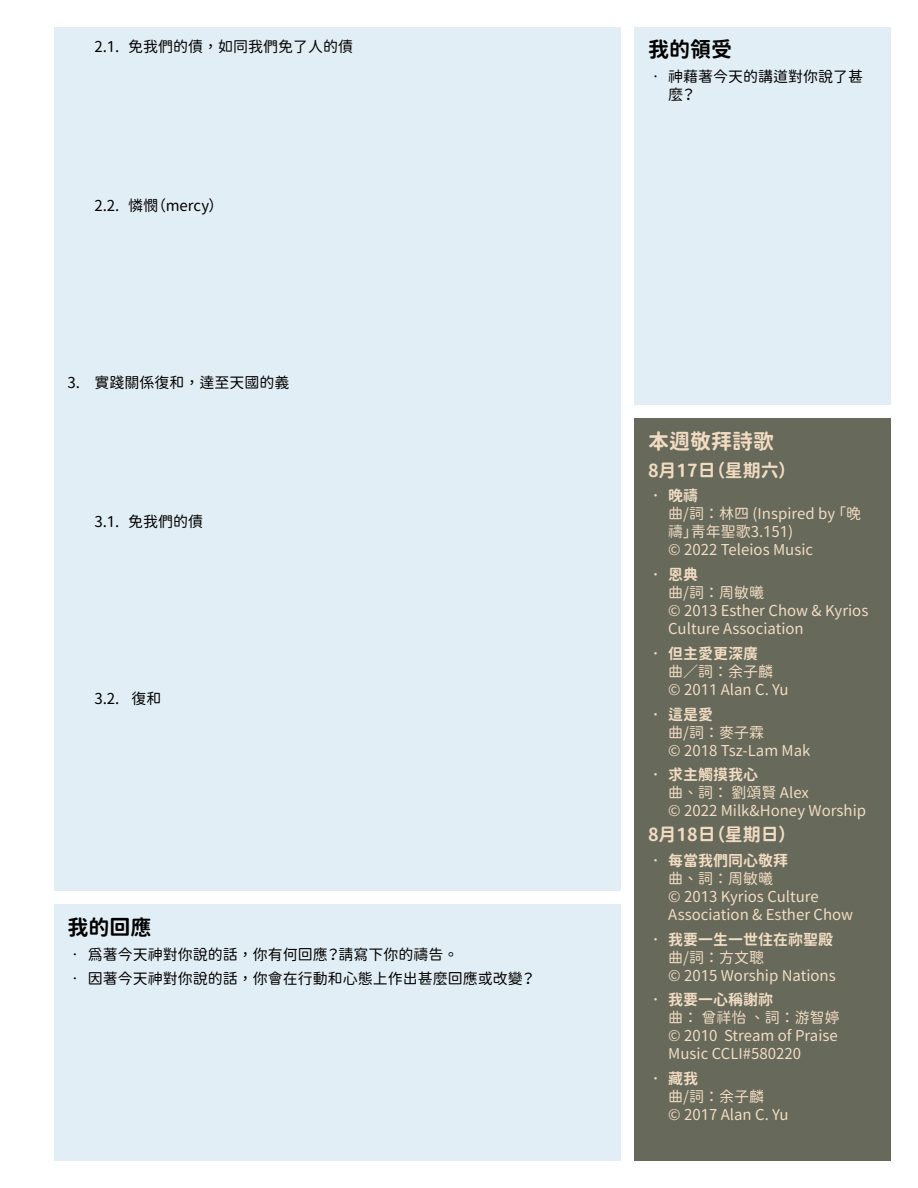
<style>
.page{position:relative;width:918px;height:1188px;background:#fff}
.page>*{position:absolute;margin:0;border:0;box-sizing:border-box;transform-origin:0 0}
.t1{font:21px "Gen Sen Rounded TW B";color:#000}
.t2{font:21px "Gen Sen Rounded TW B";color:#f1dcc3}
.t3{font:18px "Gen Sen Rounded TW B";color:#f1dcc3}
.t4{font:15px/18px "Gen Sen Rounded TW R";color:#f1dcc3}
.t5{font:15px/18px "Gen Sen Rounded TW R";color:#000}
.t6{font:15px "Gen Sen Rounded TW B";color:#f1dcc3}
</style>
<div class="page">
<div style="left:54px;top:27px;width:567px;height:864px;background:#e2eef5"></div>
<div style="left:54px;top:904px;width:567px;height:257px;background:#e2eef5"></div>
<div style="left:634px;top:418px;width:257px;height:743px;background:#67695b"></div>
<div style="left:634px;top:27px;width:257px;height:378px;background:#e2eef5"></div>
<p class="t5" style="left:94px;top:38px;width:260px">2.1. 免我們的債，如同我們免了人的債</p>
<p class="t5" style="left:94px;top:196px;width:131px">2.2. 憐憫（mercy）</p>
<p class="t5" style="left:68px;top:374px;width:224px">3. 實踐關係復和，達至天國的義</p>
<p class="t5" style="left:94px;top:513px;width:110px">3.1. 免我們的債</p>
<p class="t5" style="left:94px;top:690px;width:69px">3.2. 復和</p>
<h1 class="t1" style="left:68px;top:915px;width:85px">我的回應</h1>
<p class="t5" style="left:68px;top:945px;width:393px">• 為著今天神對你說的話，你有何回應？請寫下你的禱告。</p>
<p class="t5" style="left:68px;top:970px;width:470px">• 因著今天神對你說的話，你會在行動和心態上作出甚麼回應或改變？</p>
<h1 class="t1" style="left:648px;top:38px;width:85px">我的領受</h1>
<p class="t5" style="left:668px;top:68px;width:196px;text-indent:-20px">• 神藉著今天的講道對你說了甚麼？</p>
<h1 class="t2" style="left:648px;top:429px;width:127px">本週敬拜詩歌</h1>
<p class="t3" style="left:648px;top:460px;width:150px">8月17日（星期六）</p>
<p class="t6" style="left:648px;top:487px;width:52px">• 晚禱</p>
<p class="t4" style="left:668px;top:505px;width:194px">曲/詞：林四 (Inspired by 「晚禱」青年聖歌3.151)<br>© 2022 Teleios Music</p>
<p class="t6" style="left:648px;top:566px;width:52px">• 恩典</p>
<p class="t4" style="left:668px;top:584px;width:202px">曲/詞：周敏曦<br>© 2013 Esther Chow &amp; Kyrios<br>Culture Association</p>
<p class="t6" style="left:648px;top:645px;width:112px">• 但主愛更深廣</p>
<p class="t4" style="left:668px;top:663px;width:122px">曲／詞：余子麟© 2011 Alan C. Yu</p>
<p class="t6" style="left:648px;top:706px;width:67px">• 這是愛</p>
<p class="t4" style="left:668px;top:723px;width:144px">曲/詞：麥子霖<br>© 2018 Tsz-Lam Mak</p>
<p class="t6" style="left:648px;top:766px;width:112px">• 求主觸摸我心</p>
<p class="t4" style="left:668px;top:784px;width:199px">曲、詞： 劉頌賢 Alex<br>© 2022 Milk&amp;Honey Worship</p>
<p class="t3" style="left:648px;top:824px;width:150px">8月18日（星期日）</p>
<p class="t6" style="left:648px;top:852px;width:142px">• 每當我們同心敬拜</p>
<p class="t4" style="left:668px;top:870px;width:187px">曲、詞：周敏曦<br>© 2013 Kyrios Culture<br>Association &amp; Esther Chow</p>
<p class="t6" style="left:648px;top:931px;width:187px">• 我要一生一世住在祢聖殿</p>
<p class="t4" style="left:668px;top:948px;width:169px">曲/詞：方文聰<br>© 2015 Worship Nations</p>
<p class="t6" style="left:648px;top:991px;width:127px">• 我要一心稱謝祢</p>
<p class="t4" style="left:668px;top:1009px;width:173px">曲： 曾祥怡 、詞：游智婷© 2010 Stream of Praise<br>Music CCLI#580220</p>
<p class="t6" style="left:648px;top:1070px;width:52px">• 藏我</p>
<p class="t4" style="left:668px;top:1088px;width:122px">曲/詞：余子麟<br>© 2017 Alan C. Yu</p>
</div>
